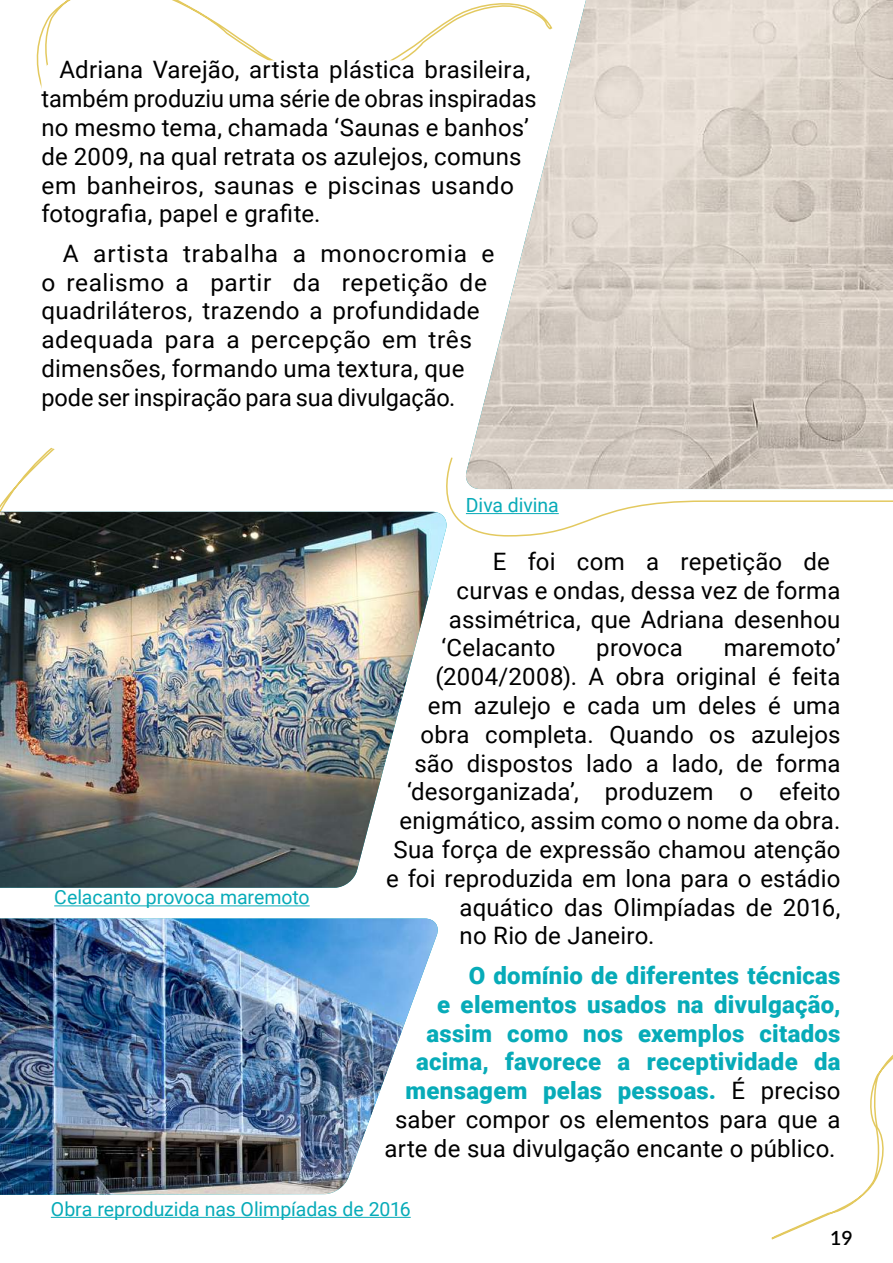
<style>
.page{position:relative;width:893px;height:1263px;background:#fff}
.page>*{position:absolute;margin:0;border:0;box-sizing:border-box;transform-origin:0 0}
.t1{font:24px/28.8px "Roboto";letter-spacing:.01em;color:#000}
.t2{font:900 24px/28.8px "Roboto";letter-spacing:.01em;color:#07abb8;text-align:right}
.t3{font:19.5px "Roboto";letter-spacing:-.005em;color:#07abb8}
.t4{font:600 19.5px "Lato";color:#000}
.s1{font-weight:400;color:#000}
</style>
<div class="page">
<svg style="left:0;top:0;width:464px;height:512px"></svg>
<img style="left:464px;top:0;width:429px;height:457px">
<svg style="left:41px;top:60px;width:507px;height:390px"></svg>
<hr style="left:54px;top:905px;width:256px;height:1px;background:#07abb8">
<svg style="left:422px;top:457px;width:471px;height:80px"></svg>
<img style="left:0;top:512px;width:448px;height:376px">
<img style="left:0;top:918px;width:356px;height:277px">
<img style="left:356px;top:550px;width:92px;height:607px">
<hr style="left:51px;top:1217px;width:360px;height:1px;background:#07abb8">
<svg style="left:771px;top:1054px;width:122px;height:186px"></svg>
<p class="t1" style="left:41px;top:55px;width:497px;text-indent:18px">Adriana Varejão, artista plástica brasileira, também produziu uma série de obras inspiradas no mesmo tema, chamada ‘Saunas e banhos’ de 2009, na qual retrata os azulejos, comuns em banheiros, saunas e piscinas usando fotografia, papel e grafite.</p>
<p class="t1" style="left:41px;top:238px;width:455px;text-indent:21px">A artista trabalha a monocromia e o realismo a partir da repetição de quadriláteros, trazendo a profundidade adequada para a percepção em três dimensões, formando uma textura, que pode ser inspiração para sua divulgação.</p>
<p class="t3" style="left:466px;top:492px;width:94px">Diva divina</p>
<p class="t1" style="left:493px;top:546px;width:339px">E foi com a repetição de</p>
<p class="t1" style="left:456px;top:575px;width:386px">curvas e ondas, dessa vez de forma</p>
<p class="t1" style="left:449px;top:604px;width:393px">assimétrica, que Adriana desenhou</p>
<p class="t1" style="left:441px;top:633px;width:116px">‘Celacanto</p>
<p class="t1" style="left:596px;top:633px;width:88px">provoca</p>
<p class="t1" style="left:724px;top:633px;width:118px">maremoto’</p>
<p class="t1" style="left:435px;top:661px;width:407px">(2004/2008). A obra original é feita</p>
<p class="t1" style="left:428px;top:690px;width:414px">em azulejo e cada um deles é uma</p>
<p class="t1" style="left:420px;top:719px;width:422px">obra completa. Quando os azulejos</p>
<p class="t1" style="left:414px;top:748px;width:427px">são dispostos lado a lado, de forma</p>
<p class="t1" style="left:407px;top:777px;width:435px">‘desorganizada’, produzem o efeito</p>
<p class="t1" style="left:399px;top:805px;width:442px">enigmático, assim como o nome da obra.</p>
<p class="t1" style="left:393px;top:834px;width:449px">Sua força de expressão chamou atenção</p>
<p class="t1" style="left:386px;top:863px;width:456px">e foi reproduzida em lona para o estádio</p>
<p class="t1" style="left:460px;top:892px;width:383px">aquático das Olimpíadas de 2016,</p>
<p class="t1" style="left:460px;top:921px;width:197px">no Rio de Janeiro.</p>
<p class="t2" style="left:385px;top:960px;width:458px">O domínio de diferentes técnicas<br>e elementos usados na divulgação, assim como nos exemplos citados acima, favorece a receptividade da mensagem pelas pessoas. <span class="s1">É preciso saber compor os elementos para que a arte de sua divulgação encante o público.</span></p>
<p class="t3" style="left:51px;top:1195px;width:361px">Obra reproduzida nas Olimpíadas de 2016</p>
<p class="t3" style="left:54px;top:884px;width:257px">Celacanto provoca maremoto</p>
<p class="t4" style="left:830px;top:1223px;width:24px">19</p>
</div>
